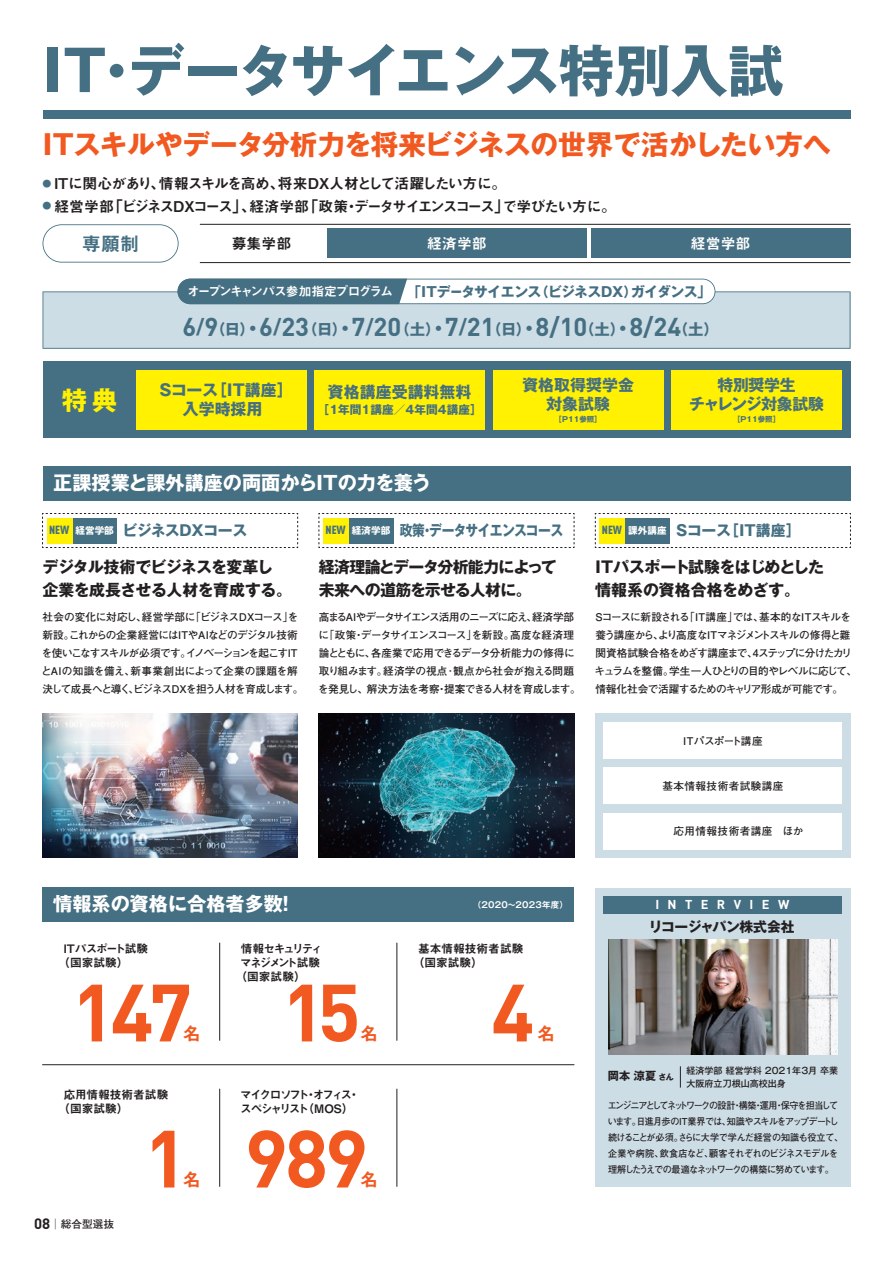
<style>
.page{position:relative;width:893px;height:1263px;background:#fff}
.page>*{position:absolute;margin:0;border:0;box-sizing:border-box;transform-origin:0 0}
.t1{font:700 79.65px "DIN Pro";letter-spacing:-.06em;color:#f15921}
.t2{font:700 56.4px "Gothic MB101 Pro";letter-spacing:-.025em;color:#456f82}
.t3{font:700 27.6px "Gothic MB101 Pro";letter-spacing:-.005em;color:#f15921}
.t4{font:700 25.5px "DIN Pro";color:#456f82}
.t5{font:700 25.5px "Gothic MB101 Pro";color:#fff101}
.t6{font:700 19.2px "Gothic MB101 Pro";color:#fff}
.t7{font:19.2px "Midashi Go Pro MB31";color:#456f82}
.t8{font:700 16.95px "Gothic MB101 Pro De";color:#f15921}
.t9{font:700 15.9px/23.4px "Gothic MB101 Pro";letter-spacing:-.04em;color:#231f20}
.t10{font:700 15.9px/19.2px "Gothic MB101 Pro";color:#456f82;text-align:center}
.t11{font:700 15.9px/23.4px "Gothic MB101 Pro";letter-spacing:-.02em;color:#231f20}
.t12{font:700 15.9px/19.2px "Gothic MB101 Pro";letter-spacing:-.02em;color:#456f82;text-align:center}
.t13{font:14.85px "Midashi Go Pro MB31";letter-spacing:-.095em;color:#231f20}
.t14{font:14.85px "Midashi Go Pro MB31";letter-spacing:-.065em;color:#231f20}
.t15{font:700 14.85px "Gothic MB101 Pro";letter-spacing:-.045em;color:#456f82;scale:.86 1}
.t16{font:700 14.85px "Gothic MB101 Pro";letter-spacing:-.01em;color:#456f82}
.t17{font:700 14.85px "Gothic MB101 Pro";letter-spacing:-.045em;color:#456f82}
.t18{font:14.85px "Midashi Go Pro MB31";color:#fff}
.t19{font:700 13.8px "Gothic MB101 Pro";letter-spacing:-.035em;color:#456f82}
.t20{font:700 13.8px "Gothic MB101 Pro";letter-spacing:-.03em;color:#231f20}
.t21{font:700 12.75px "DIN Pro";letter-spacing:.66em;color:#fff}
.t22{font:11.7px/14.1px "Midashi Go Pro MB31";color:#231f20}
.t23{font:11.7px/14.1px "Midashi Go Pro MB31";letter-spacing:-.185em;color:#231f20}
.t24{font:700 11.7px "Gothic MB101 Pro";color:#456f82}
.t25{font:11.7px "Midashi Go Pro MB31";letter-spacing:-.175em;color:#231f20}
.t26{font:900 condensed 11.7px "DIN Pro";color:#456f82}
.t27{font:11.7px "Midashi Go Pro MB31";letter-spacing:-.02em;color:#231f20}
.t28{font:700 11.1px "Gothic MB101 Pro";color:#231f20}
.t29{font:700 10.65px/18px "Futo Go B101 Pro";letter-spacing:-.055em;color:#231f20}
.t30{font:700 10.65px "Futo Go B101 Pro";letter-spacing:.04em;color:#231f20}
.t31{font:700 9.6px/15.9px "Futo Go B101 Pro";letter-spacing:-.085em;color:#231f20;scale:.95 1}
.t32{font:700 9.6px "Gothic MB101 Pro";color:#fff}
.t33{font:500 9px/12.1px "Gothic MB101 Pro";color:#231f20}
.t34{font:700 8.55px "Gothic MB101 Pro De";letter-spacing:.025em;color:#fff}
.t35{font:700 7.5px "Gothic MB101 Pro";color:#456f82}
.s1{font-family:"Midashi Go Pro MB31";font-weight:400;font-size:12.75px;color:#fff}
.s2{font-size:20.4px}
.s3{font-family:"Gothic MB101 Pro";font-size:15.3px}
.s4{font-family:"Koz Go Pr 6 N";font-weight:400}
.s5{font-size:9.6px;color:#fff}
.s6{font-family:"DIN Pro";font-weight:900;font-stretch:condensed;font-size:11.7px;color:#456f82}
.s7{font-family:"DIN Pro";font-size:14.85px}
.s8{font-size:7.95px}
</style>
<div class="page">
<div style="left:595px;top:888px;width:255px;height:298px;background:#cddde6"></div>
<div style="left:43px;top:888px;width:531px;height:34px;background:#456f82"></div>
<div style="left:43px;top:467px;width:807px;height:34px;background:#456f82"></div>
<div style="left:43px;top:111px;width:807px;height:8px;background:#456f82"></div>
<img style="left:43px;top:713px;width:255px;height:145px">
<img style="left:319px;top:713px;width:255px;height:145px">
<div style="left:43px;top:361px;width:807px;height:77px;background:#456f82"></div>
<div style="left:672px;top:370px;width:170px;height:59px;background:#fff101"></div>
<div style="left:493px;top:370px;width:170px;height:59px;background:#fff101"></div>
<div style="left:315px;top:370px;width:170px;height:59px;background:#fff101"></div>
<div style="left:136px;top:370px;width:170px;height:59px;background:#fff101"></div>
<svg style="left:43px;top:291px;width:807px;height:58px;background:#c9d9e3"></svg>
<hr style="left:219px;top:943px;width:1px;height:97px;background:#231f20">
<svg style="left:178px;top:279px;width:537px;height:25px"></svg>
<svg style="left:43px;top:224px;width:136px;height:39px"></svg>
<div style="left:591px;top:229px;width:259px;height:29px;background:#456f82"></div>
<div style="left:327px;top:229px;width:260px;height:29px;background:#456f82"></div>
<hr style="left:200px;top:224px;width:650px;height:1px;background:#231f20">
<hr style="left:200px;top:262px;width:650px;height:1px;background:#231f20">
<hr style="left:397px;top:943px;width:1px;height:97px;background:#231f20">
<hr style="left:397px;top:1089px;width:1px;height:97px;background:#231f20">
<hr style="left:219px;top:1089px;width:1px;height:97px;background:#231f20">
<hr style="left:43px;top:1064px;width:531px;height:1px;background:#231f20">
<div style="left:604px;top:896px;width:238px;height:17px;background:#456f82"></div>
<img style="left:608px;top:940px;width:230px;height:114px">
<svg style="left:680px;top:1066px;width:1px;height:21px"></svg>
<svg style="left:42px;top:513px;width:256px;height:35px"></svg>
<svg style="left:318px;top:513px;width:257px;height:35px"></svg>
<svg style="left:595px;top:513px;width:256px;height:35px"></svg>
<div style="left:349px;top:518px;width:44px;height:25px;background:#456f82"></div>
<div style="left:323px;top:518px;width:26px;height:25px;background:#fff101"></div>
<div style="left:595px;top:713px;width:255px;height:145px;background:#cddde6"></div>
<div style="left:604px;top:722px;width:238px;height:37px;background:#fff"></div>
<div style="left:604px;top:767px;width:238px;height:37px;background:#fff"></div>
<div style="left:604px;top:812px;width:238px;height:37px;background:#fff"></div>
<h2 class="t2" style="left:25px;top:24px;width:761px">ＩＴ・データサイエンス特別入試</h2>
<h3 class="t3" style="left:43px;top:122px;width:790px">ITスキルやデータ分析力を将来ビジネスの世界で活かしたい方へ</h3>
<h3 class="t14" style="left:43px;top:172px;width:465px"><sup>●</sup> ITに関心があり、情報スキルを高め、将来DX人材として活躍したい方に。</h3>
<h3 class="t13" style="left:43px;top:194px;width:575px"><sup>●</sup> 経営学部「ビジネスDXコース」、経済学部「政策・データサイエンスコース」で学びたい方に。</h3>
<h3 class="t7" style="left:82px;top:228px;width:59px">専願制</h3>
<h3 class="t14" style="left:232px;top:232px;width:61px">募集学部</h3>
<h3 class="t18" style="left:427px;top:231px;width:61px">経済学部</h3>
<h3 class="t18" style="left:691px;top:231px;width:61px">経営学部</h3>
<p class="t19" style="left:187px;top:280px;width:526px"><span class="s1">オープンキャンパス参加指定プログラム</span> 「ITデータサイエンス（ビジネスDX）ガイダンス」</p>
<h3 class="t4" style="left:182px;top:305px;width:538px">6<span class="s2">/</span>9<span class="s3">（日）</span><span class="s4">・</span>6<span class="s2">/</span>23<span class="s3">（日）</span><span class="s4">・</span>7<span class="s2">/</span>20<span class="s3">（土）</span><span class="s4">・</span>7<span class="s2">/</span>21<span class="s3">（日）</span><span class="s4">・</span>8/10<span class="s3">（土）</span><span class="s4">・</span>8/24<span class="s3">（土）</span></h3>
<h3 class="t5" style="left:62px;top:379px;width:57px">特 典</h3>
<h3 class="t10" style="left:159px;top:378px;width:135px">Sコース［IT講座］入学時採用</h3>
<h3 class="t10" style="left:522px;top:373px;width:113px">資格取得奨学金対象試験</h3>
<p class="t35" style="left:555px;top:413px;width:49px">［P11参照］</p>
<h3 class="t10" style="left:328px;top:381px;width:145px">資格講座受講料無料</h3>
<p class="t24" style="left:318px;top:400px;width:166px">［1年間1講座／4年間4講座］</p>
<h3 class="t6" style="left:53px;top:467px;width:379px">正課授業と課外講座の両面からITの力を養う</h3>
<h3 class="t12" style="left:689px;top:373px;width:136px">特別奨学生<br>チャレンジ対象試験</h3>
<p class="t35" style="left:733px;top:412px;width:49px">［P11参照］</p>
<h3 class="t17" style="left:76px;top:518px;width:173px"><span class="s5">経営学部</span> ビジネスＤＸコース</h3>
<h3 class="t15" style="left:400px;top:518px;width:192px">政策・データサイエンスコース</h3>
<h3 class="t16" style="left:628px;top:518px;width:174px"><span class="s5">課外講座</span> Sコース［IT講座］</h3>
<p class="t32" style="left:326px;top:522px;width:66px"><span class="s6">NEW</span> 経済学部</p>
<p class="t26" style="left:49px;top:521px;width:22px">NEW</p>
<p class="t26" style="left:602px;top:521px;width:22px">NEW</p>
<h3 class="t9" style="left:43px;top:553px;width:251px">デジタル技術でビジネスを変革し企業を成長させる人材を育成する。</h3>
<h3 class="t9" style="left:319px;top:553px;width:240px">経済理論とデータ分析能力によって未来への道筋を示せる人材に。</h3>
<h3 class="t11" style="left:595px;top:553px;width:230px">ITパスポート試験をはじめとした情報系の資格合格をめざす。</h3>
<p class="t29" style="left:41px;top:606px;width:264px">社会の変化に対応し、経営学部に「ビジネスDXコース」を新設。これからの企業経営にはITやAIなどのデジタル技術を使いこなすスキルが必須です。イノベーションを起こすITとAIの知識を備え、新事業創出によって企業の課題を解決して成長へと導く、ビジネスDXを担う人材を育成します。</p>
<p class="t29" style="left:318px;top:606px;width:264px">高まるAIやデータサイエンス活用のニーズに応え、経済学部に「政策・データサイエンスコース」を新設。高度な経済理論とともに、各産業で応用できるデータ分析能力の修得に取り組みます。経済学の視点･観点から社会が抱える問題を発見し、解決方法を考察・提案できる人材を育成します。</p>
<p class="t29" style="left:595px;top:606px;width:264px">Sコースに新設される「IT講座」では、基本的なITスキルを養う講座から、より高度なITマネジメントスキルの修得と難関資格試験合格をめざす講座まで、4ステップに分けたカリキュラムを整備。学生一人ひとりの目的やレベルに応じて、情報化社会で活躍するためのキャリア形成が可能です。</p>
<p class="t29" style="left:683px;top:730px;width:81px">ITパスポート講座</p>
<p class="t30" style="left:662px;top:777px;width:123px">基本情報技術者試験講座</p>
<p class="t30" style="left:673px;top:823px;width:131px">応用情報技術者講座 ほか</p>
<h3 class="t6" style="left:53px;top:888px;width:244px">情報系の資格に合格者多数！</h3>
<p class="t22" style="left:58px;top:940px;width:91px;text-indent:5px">ITパスポート試験（国家試験）</p>
<h1 class="t1" style="left:72px;top:946px;width:122px">147</h1>
<h3 class="t8" style="left:183px;top:1020px;width:19px">名</h3>
<p class="t22" style="left:58px;top:1086px;width:112px;text-indent:5px">応用情報技術者試験（国家試験）</p>
<h1 class="t1" style="left:144px;top:1092px;width:45px">1</h1>
<h3 class="t8" style="left:183px;top:1166px;width:19px">名</h3>
<p class="t29" style="left:34px;top:1213px;width:81px"><span class="s7">08</span>│総合型選抜</p>
<p class="t23" style="left:241px;top:940px;width:83px">情報セキュリティ</p>
<p class="t25" style="left:240px;top:953px;width:82px">マネジメント試験</p>
<p class="t27" style="left:235px;top:967px;width:72px">（国家試験）</p>
<h1 class="t1" style="left:282px;top:946px;width:80px">15</h1>
<h3 class="t8" style="left:360px;top:1020px;width:19px">名</h3>
<p class="t23" style="left:240px;top:1086px;width:121px">マイクロソフト・オフィス・スペシャリスト（MOS）</p>
<h1 class="t1" style="left:245px;top:1092px;width:125px">989</h1>
<h3 class="t8" style="left:360px;top:1166px;width:19px">名</h3>
<p class="t34" style="left:473px;top:898px;width:97px">（2020～2023年度）</p>
<p class="t22" style="left:413px;top:940px;width:112px;text-indent:5px">基本情報技術者試験（国家試験）</p>
<h1 class="t1" style="left:491px;top:946px;width:45px">4</h1>
<h3 class="t8" style="left:538px;top:1020px;width:19px">名</h3>
<p class="t21" style="left:655px;top:894px;width:135px">INTERVIEW</p>
<p class="t20" style="left:649px;top:915px;width:147px">リコージャパン株式会社</p>
<p class="t28" style="left:608px;top:1067px;width:68px">岡本 涼夏<span class="s8">さん</span></p>
<p class="t33" style="left:686px;top:1064px;width:153px">経済学部 経営学科 2021年3月 卒業大阪府立刀根山高校出身</p>
<p class="t31" style="left:608px;top:1096px;width:249px">エンジニアとしてネットワークの設計・構築・運用・保守を担当しています。日進月歩のIT業界では、知識やスキルをアップデートし続けることが必須。さらに大学で学んだ経営の知識も役立て、企業や病院、飲食店など、顧客それぞれのビジネスモデルを理解したうえでの最適なネットワークの構築に努めています。</p>
</div>
